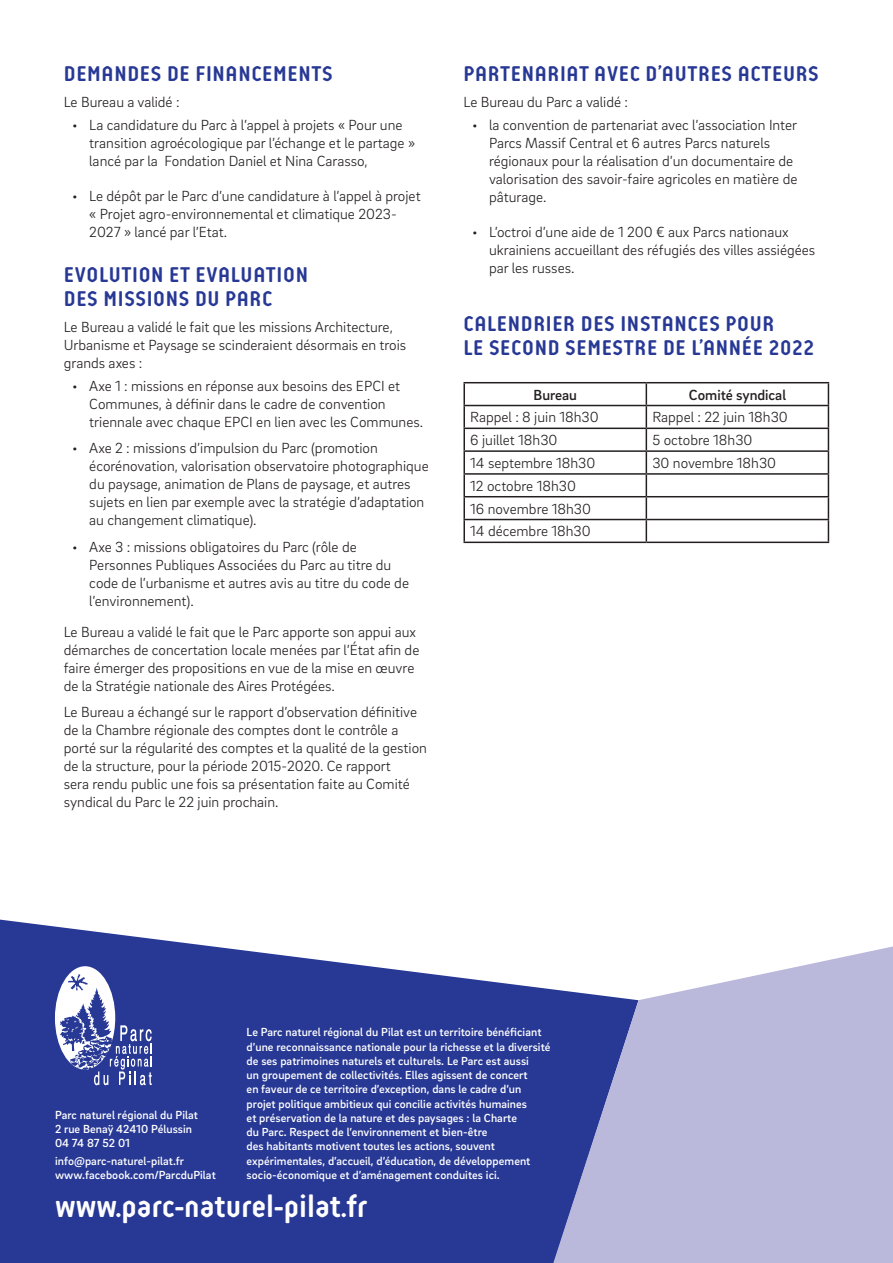
<style>
.page{position:relative;width:893px;height:1263px;background:#fff}
.page>*{position:absolute;margin:0;border:0;box-sizing:border-box;transform-origin:0 0}
.t1{font:700 32.1px "Reso";color:#fff}
.ARTICLE_-_N1_-_titre{font:700 22.5px/24px "Reso";letter-spacing:.03em;color:#273895}
.ARTICLE_-_courant{font:300 15px/18px "Brix Sans";color:#231f20}
.SCHÉMA_-_centré{font:500 15px "Brix Sans";color:#231f20}
.t2{font:500 12px/14.2px "Brix Sans";letter-spacing:.005em;color:#fff}
</style>
<div class="page">
<svg style="left:0;top:919px;width:546px;height:344px;fill:#273895"></svg>
<svg style="left:546px;top:946px;width:347px;height:317px;fill:#bab9db"></svg>
<svg style="left:55px;top:966px;width:97px;height:119px"></svg>
<hr style="left:463px;top:382px;width:183px;height:1px;background:#231f20">
<hr style="left:463px;top:383px;width:2px;height:22px;background:#231f20">
<hr style="left:646px;top:382px;width:183px;height:1px;background:#231f20">
<hr style="left:463px;top:405px;width:183px;height:1px;background:#231f20">
<hr style="left:463px;top:406px;width:2px;height:22px;background:#231f20">
<hr style="left:646px;top:405px;width:183px;height:1px;background:#231f20">
<hr style="left:463px;top:428px;width:183px;height:1px;background:#231f20">
<hr style="left:463px;top:429px;width:2px;height:21px;background:#231f20">
<hr style="left:646px;top:428px;width:183px;height:1px;background:#231f20">
<hr style="left:463px;top:450px;width:183px;height:2px;background:#231f20">
<hr style="left:463px;top:452px;width:2px;height:21px;background:#231f20">
<hr style="left:646px;top:450px;width:183px;height:2px;background:#231f20">
<hr style="left:463px;top:473px;width:183px;height:2px;background:#231f20">
<hr style="left:463px;top:475px;width:2px;height:21px;background:#231f20">
<hr style="left:646px;top:473px;width:183px;height:2px;background:#231f20">
<hr style="left:463px;top:496px;width:183px;height:1px;background:#231f20">
<hr style="left:463px;top:497px;width:2px;height:22px;background:#231f20">
<hr style="left:646px;top:496px;width:183px;height:1px;background:#231f20">
<hr style="left:463px;top:519px;width:183px;height:1px;background:#231f20">
<hr style="left:463px;top:520px;width:2px;height:22px;background:#231f20">
<hr style="left:646px;top:519px;width:183px;height:1px;background:#231f20">
<svg style="left:646px;top:383px;width:1px;height:159px"></svg>
<svg style="left:828px;top:383px;width:1px;height:159px"></svg>
<hr style="left:463px;top:542px;width:183px;height:1px;background:#231f20">
<hr style="left:646px;top:542px;width:183px;height:1px;background:#231f20">
<p class="ARTICLE_-_N1_-_titre" style="left:64px;top:62px;width:270px">DEMANDES DE FINANCEMENTS</p>
<p class="ARTICLE_-_courant" style="left:64px;top:93px;width:117px">Le Bureau a validé :</p>
<p class="ARTICLE_-_courant" style="left:89px;top:115px;width:327px;text-indent:-17px">• La candidature du Parc à l’appel à projets « Pour une transition agroécologique par l’échange et le partage » lancé par la Fondation Daniel et Nina Carasso,</p>
<p class="ARTICLE_-_courant" style="left:89px;top:186px;width:333px;text-indent:-17px">• Le dépôt par le Parc d’une candidature à l’appel à projet « Projet agro-environnemental et climatique 2023-<br>2027 » lancé par l’Etat.</p>
<p class="ARTICLE_-_N1_-_titre" style="left:64px;top:263px;width:246px">EVOLUTION ET EVALUATION<br>DES MISSIONS DU PARC</p>
<p class="ARTICLE_-_courant" style="left:64px;top:318px;width:344px">Le Bureau a validé le fait que les missions Architecture,<br>Urbanisme et Paysage se scinderaient désormais en trois grands axes :</p>
<p class="ARTICLE_-_courant" style="left:89px;top:376px;width:335px;text-indent:-17px">• Axe 1 : missions en réponse aux besoins des EPCI et<br>Communes, à définir dans le cadre de convention triennale avec chaque EPCI en lien avec les Communes.</p>
<p class="ARTICLE_-_courant" style="left:89px;top:439px;width:341px;text-indent:-17px">• Axe 2 : missions d’impulsion du Parc (promotion écorénovation, valorisation observatoire photographique du paysage, animation de Plans de paysage, et autres sujets en lien par exemple avec la stratégie d’adaptation au changement climatique).</p>
<p class="ARTICLE_-_courant" style="left:89px;top:537px;width:321px;text-indent:-17px">• Axe 3 : missions obligatoires du Parc (rôle de Personnes Publiques Associées du Parc au titre du code de l’urbanisme et autres avis au titre du code de l’environnement).</p>
<p class="ARTICLE_-_courant" style="left:64px;top:622px;width:357px">Le Bureau a validé le fait que le Parc apporte son appui aux démarches de concertation locale menées par l’État afin de faire émerger des propositions en vue de la mise en œuvre de la Stratégie nationale des Aires Protégées.</p>
<p class="ARTICLE_-_courant" style="left:64px;top:702px;width:365px">Le Bureau a échangé sur le rapport d’observation définitive de la Chambre régionale des comptes dont le contrôle a porté sur la régularité des comptes et la qualité de la gestion de la structure, pour la période 2015-2020. Ce rapport<br>sera rendu public une fois sa présentation faite au Comité syndical du Parc le 22 juin prochain.</p>
<p class="ARTICLE_-_N1_-_titre" style="left:463px;top:62px;width:357px">PARTENARIAT AVEC D’AUTRES ACTEURS</p>
<p class="ARTICLE_-_courant" style="left:463px;top:93px;width:166px">Le Bureau du Parc a validé :</p>
<p class="ARTICLE_-_courant" style="left:489px;top:115px;width:310px;text-indent:-17px">• la convention de partenariat avec l’association Inter Parcs Massif Central et 6 autres Parcs naturels régionaux pour la réalisation d’un documentaire de valorisation des savoir-faire agricoles en matière de pâturage.</p>
<p class="ARTICLE_-_courant" style="left:489px;top:222px;width:328px;text-indent:-17px">• L’octroi d’une aide de 1 200 € aux Parcs nationaux ukrainiens accueillant des réfugiés des villes assiégées par les russes.</p>
<p class="ARTICLE_-_N1_-_titre" style="left:463px;top:311px;width:352px">CALENDRIER DES INSTANCES POUR<br>LE SECOND SEMESTRE DE L’ANNÉE 2022</p>
<p class="SCHÉMA_-_centré" style="left:533px;top:385px;width:45px">Bureau</p>
<p class="SCHÉMA_-_centré" style="left:689px;top:385px;width:99px">Comité syndical</p>
<p class="ARTICLE_-_courant" style="left:470px;top:408px;width:130px">Rappel : 8 juin 18h30</p>
<p class="ARTICLE_-_courant" style="left:652px;top:408px;width:137px">Rappel : 22 juin 18h30</p>
<p class="ARTICLE_-_courant" style="left:470px;top:430px;width:89px">6 juillet 18h30</p>
<p class="ARTICLE_-_courant" style="left:652px;top:430px;width:102px">5 octobre 18h30</p>
<p class="ARTICLE_-_courant" style="left:470px;top:453px;width:127px">14 septembre 18h30</p>
<p class="ARTICLE_-_courant" style="left:652px;top:453px;width:125px">30 novembre 18h30</p>
<p class="ARTICLE_-_courant" style="left:470px;top:476px;width:107px">12 octobre 18h30</p>
<p class="ARTICLE_-_courant" style="left:470px;top:499px;width:122px">16 novembre 18h30</p>
<p class="ARTICLE_-_courant" style="left:470px;top:522px;width:122px">14 décembre 18h30</p>
<p class="t2" style="left:247px;top:1024px;width:305px">Le Parc naturel régional du Pilat est un territoire bénéficiant d’une reconnaissance nationale pour la richesse et la diversité de ses patrimoines naturels et culturels. Le Parc est aussi<br>un groupement de collectivités. Elles agissent de concert<br>en faveur de ce territoire d’exception, dans le cadre d’un projet politique ambitieux qui concilie activités humaines<br>et préservation de la nature et des paysages : la Charte<br>du Parc. Respect de l’environnement et bien-être<br>des habitants motivent toutes les actions, souvent expérimentales, d’accueil, d’éducation, de développement socio-économique et d’aménagement conduites ici.</p>
<h1 class="t1" style="left:55px;top:1190px;width:314px">www.parc-naturel-pilat.fr</h1>
<p class="t2" style="left:55px;top:1107px;width:144px">Parc naturel régional du Pilat<br>2 rue Benaÿ 42410 Pélussin<br>04 74 87 52 01</p>
<p class="t2" style="left:55px;top:1153px;width:162px">info@parc-naturel-pilat.fr www.facebook.com/ParcduPilat</p>
</div>
